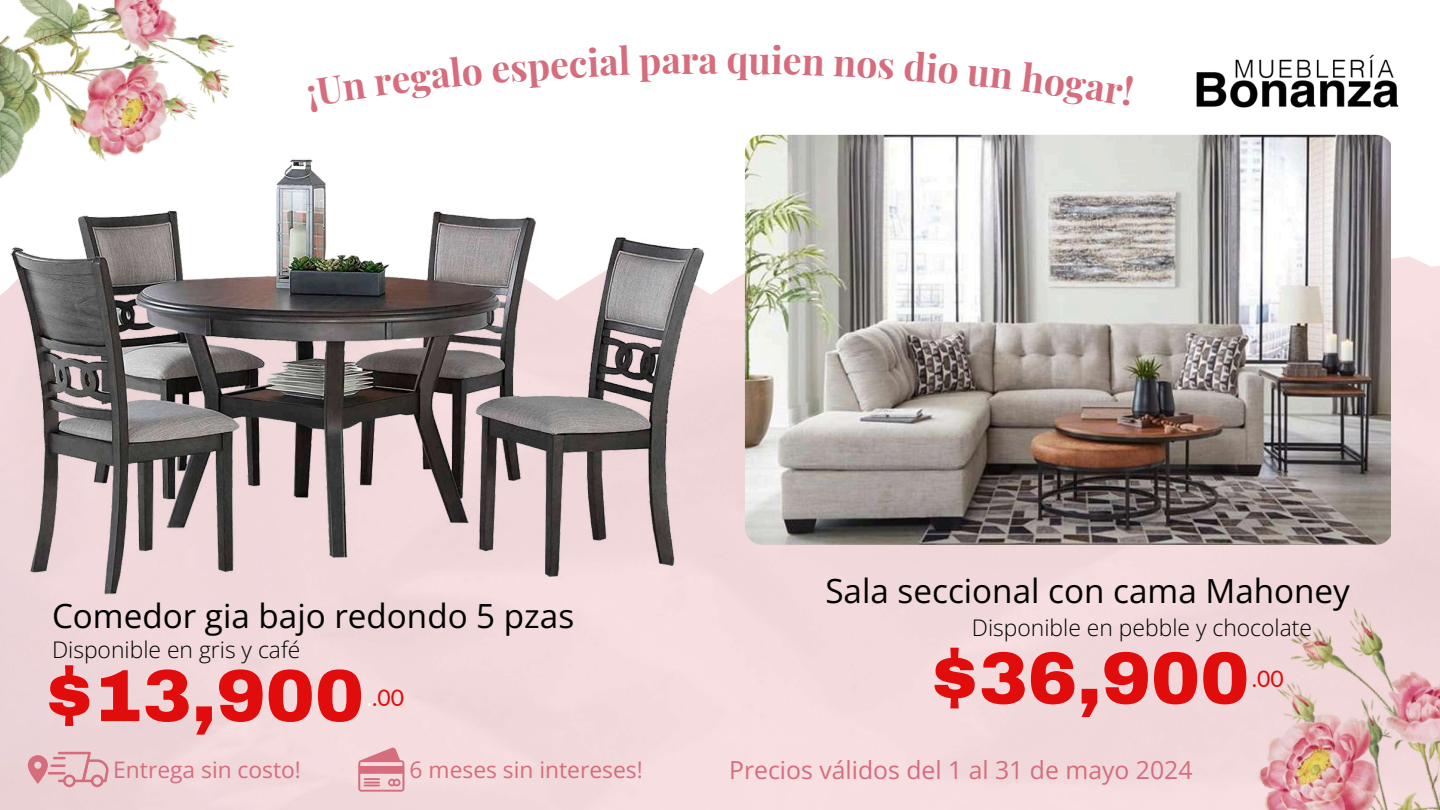
<style>
.page{position:relative;width:1440px;height:810px;background:#fff}
.page>*{position:absolute;margin:0;border:0;box-sizing:border-box;transform-origin:0 0}
.t1{font:900 73.8px "Archivo";color:#e10d0d}
.t2{font:700 37.5px "Playfair Display";color:#d56d7d}
.t3{font:33.3px "Open Sans";color:#000}
.t4{font:24.8px "Open Sans";color:#d56d7d}
.t5{font:300 22.9px "Open Sans";color:#000}
.t6{font:22.9px "Lato";color:#e10d0d}
.t7{font:22.8px "Open Sans";color:#d56d7d}
.s1{color:#fff}
</style>
<div class="page">
<div style="left:0;top:342px;width:1440px;height:468px;background:#f3dadd"></div>
<svg style="left:0;top:134px;width:1440px;height:208px"></svg>
<img style="left:745px;top:135px;width:645px;height:410px">
<img style="left:1196px;top:54px;width:203px;height:54px">
<img style="left:1139px;top:566px;width:301px;height:244px">
<img style="left:0;top:0;width:245px;height:223px">
<img style="left:7px;top:158px;width:701px;height:437px">
<svg style="left:358px;top:747px;width:47px;height:45px;background:#e4a5af"></svg>
<svg style="left:28px;top:752px;width:81px;height:35px;background:#e4b2b9"></svg>
<p class="t2" style="left:698px;top:33px;width:52px">aq</p>
<p class="t3" style="left:52px;top:592px;width:524px">Comedor gia bajo redondo 5 pzas</p>
<h1 class="t1" style="left:44px;top:656px;width:322px">$13,900</h1>
<p class="t5" style="left:52px;top:633px;width:250px">Disponible en gris y café</p>
<p class="t6" style="left:367px;top:683px;width:39px"><span class="s1">.</span>.00</p>
<p class="t3" style="left:825px;top:568px;width:526px">Sala seccional con cama Mahoney</p>
<p class="t5" style="left:972px;top:612px;width:342px">Disponible en pebble y chocolate</p>
<h1 class="t1" style="left:929px;top:639px;width:322px">$36,900</h1>
<p class="t6" style="left:1252px;top:665px;width:33px">.00</p>
<p class="t7" style="left:113px;top:753px;width:189px">Entrega sin costo!</p>
<p class="t7" style="left:410px;top:753px;width:235px">6 meses sin intereses!</p>
<p class="t4" style="left:729px;top:752px;width:465px">Precios válidos del 1 al 31 de mayo 2024</p>
</div>
